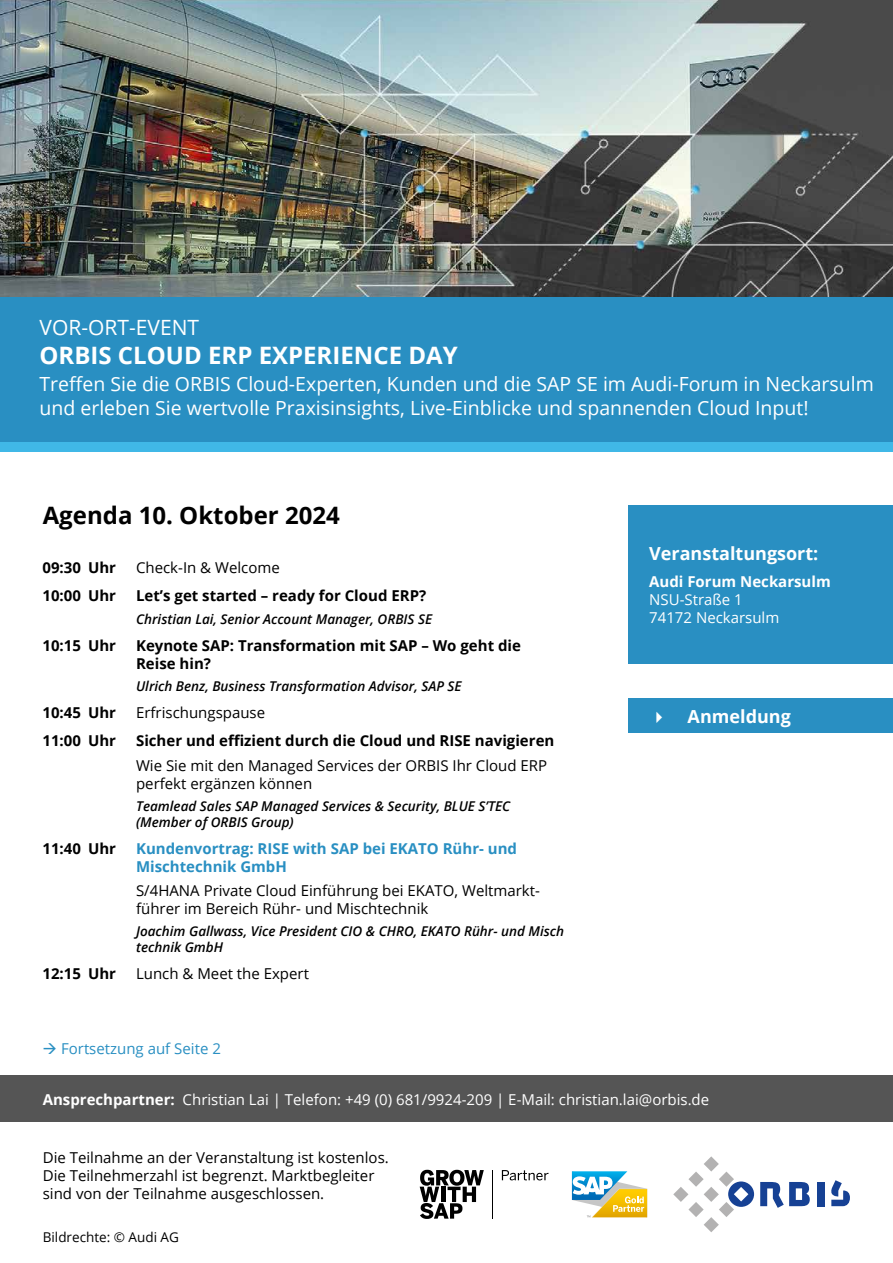
<style>
.page{position:relative;width:893px;height:1263px;background:#fff}
.page>*{position:absolute;margin:0;border:0;box-sizing:border-box;transform-origin:0 0}
.t1{font:700 24px "Open Sans";color:#fff}
.t2{font:700 24px "Open Sans";color:#000}
.t3{font:21px "Open Sans";color:#fff}
.t4{font:19.5px/23.4px "Open Sans";color:#fff}
.t5{font:700 18px "Open Sans";color:#fff}
.t6{font:15px/18px "Open Sans";color:#000}
.t7{font:700 15px/18px "Open Sans";color:#000}
.t8{font:15px/18px "Open Sans";color:#fff}
.t9{font:700 15px/18px "Open Sans";color:#298fc2}
.t10{font:15px "Open Sans";color:#298fc2}
.t11{font:700 15px "Open Sans";color:#fff}
.t12{font:italic 600 13.5px/16.2px "Open Sans";color:#000}
.t13{font:13.5px "Open Sans";color:#000}
.s1{font-weight:700}
</style>
<div class="page">
<img style="left:0;top:0;width:893px;height:298px">
<div style="left:0;top:298px;width:893px;height:145px;background:#298fc2"></div>
<div style="left:0;top:442px;width:893px;height:10px;background:#40b8e7"></div>
<div style="left:817px;top:1182px;width:7px;height:24px;background:#164194"></div>
<svg style="left:760px;top:1182px;width:50px;height:26px"></svg>
<svg style="left:673px;top:1156px;width:81px;height:76px"></svg>
<svg style="left:831px;top:1180px;width:19px;height:26px"></svg>
<svg style="left:572px;top:1171px;width:75px;height:46px"></svg>
<div style="left:0;top:1076px;width:892px;height:46px;background:#555"></div>
<div style="left:628px;top:505px;width:265px;height:159px;background:#298fc2"></div>
<div style="left:629px;top:698px;width:264px;height:35px;background:#298fc2"></div>
<svg style="left:420px;top:1170px;width:64px;height:49px"></svg>
<hr style="left:492px;top:1170px;width:1px;height:48px;background:#000">
<svg style="left:502px;top:1170px;width:47px;height:10px"></svg>
<h2 class="t3" style="left:40px;top:313px;width:161px">VOR-ORT-EVENT</h2>
<h1 class="t1" style="left:40px;top:338px;width:420px">ORBIS CLOUD ERP EXPERIENCE DAY</h1>
<h3 class="t4" style="left:40px;top:372px;width:836px">Treffen Sie die ORBIS Cloud-Experten, Kunden und die SAP SE im Audi-Forum in Neckarsulm und erleben Sie wertvolle Praxisinsights, Live-Einblicke und spannenden Cloud Input!</h3>
<h1 class="t2" style="left:43px;top:498px;width:299px">Agenda 10. Oktober 2024</h1>
<p class="t7" style="left:43px;top:558px;width:75px">09:30 Uhr</p>
<p class="t6" style="left:136px;top:558px;width:145px">Check-In &amp; Welcome</p>
<p class="t7" style="left:43px;top:587px;width:75px">10:00 Uhr</p>
<p class="t7" style="left:136px;top:587px;width:292px">Let’s get started – ready for Cloud ERP?</p>
<p class="t12" style="left:136px;top:611px;width:298px">Christian Lai, Senior Account Manager, ORBIS SE</p>
<p class="t7" style="left:43px;top:636px;width:75px">10:15 Uhr</p>
<p class="t7" style="left:136px;top:636px;width:386px">Keynote SAP: Transformation mit SAP – Wo geht die<br>Reise hin?</p>
<p class="t12" style="left:136px;top:678px;width:327px">Ulrich Benz, Business Transformation Advisor, SAP SE</p>
<p class="t7" style="left:43px;top:703px;width:75px">10:45 Uhr</p>
<p class="t6" style="left:136px;top:703px;width:131px">Erfrischungspause</p>
<p class="t7" style="left:43px;top:731px;width:75px">11:00 Uhr</p>
<p class="t7" style="left:136px;top:731px;width:420px">Sicher und effizient durch die Cloud und RISE navigieren</p>
<p class="t6" style="left:136px;top:756px;width:413px">Wie Sie mit den Managed Services der ORBIS Ihr Cloud ERP perfekt ergänzen können</p>
<p class="t12" style="left:136px;top:798px;width:376px">Teamlead Sales SAP Managed Services &amp; Security, BLUE S’TEC (Member of ORBIS Group)</p>
<p class="t7" style="left:43px;top:839px;width:75px">11:40 Uhr</p>
<p class="t9" style="left:136px;top:839px;width:383px">Kundenvortrag: RISE with SAP bei EKATO Rühr- und<br>Mischtechnik GmbH</p>
<p class="t6" style="left:136px;top:881px;width:405px">S/4HANA Private Cloud Einführung bei EKATO, Weltmarkt&shy;führer im Bereich Rühr- und Mischtechnik</p>
<p class="t12" style="left:136px;top:923px;width:430px">Joachim Gallwass, Vice President CIO &amp; CHRO, EKATO Rühr- und Misch technik GmbH</p>
<p class="t7" style="left:43px;top:964px;width:75px">12:15 Uhr</p>
<p class="t6" style="left:136px;top:964px;width:174px">Lunch &amp; Meet the Expert</p>
<p class="t10" style="left:43px;top:1038px;width:180px">→ Fortsetzung auf Seite 2</p>
<p class="t5" style="left:649px;top:541px;width:171px">Veranstaltungsort:</p>
<p class="t11" style="left:649px;top:570px;width:183px">Audi Forum Neckarsulm</p>
<p class="t8" style="left:649px;top:590px;width:132px">NSU-Straße 1<br>74172 Neckarsulm</p>
<p class="t5" style="left:650px;top:704px;width:142px">✔ Anmeldung</p>
<p class="t8" style="left:43px;top:1090px;width:668px"><span class="s1">Ansprechpartner:</span> Christian Lai | Telefon: +49 (0) 681/9924-209 | E-Mail: christian.lai@orbis.de</p>
<p class="t6" style="left:43px;top:1148px;width:348px">Die Teilnahme an der Veranstaltung ist kostenlos.<br>Die Teilnehmerzahl ist begrenzt. Marktbegleiter sind von der Teilnahme ausgeschlossen.</p>
<p class="t13" style="left:43px;top:1227px;width:138px">Bildrechte: © Audi AG</p>
</div>
